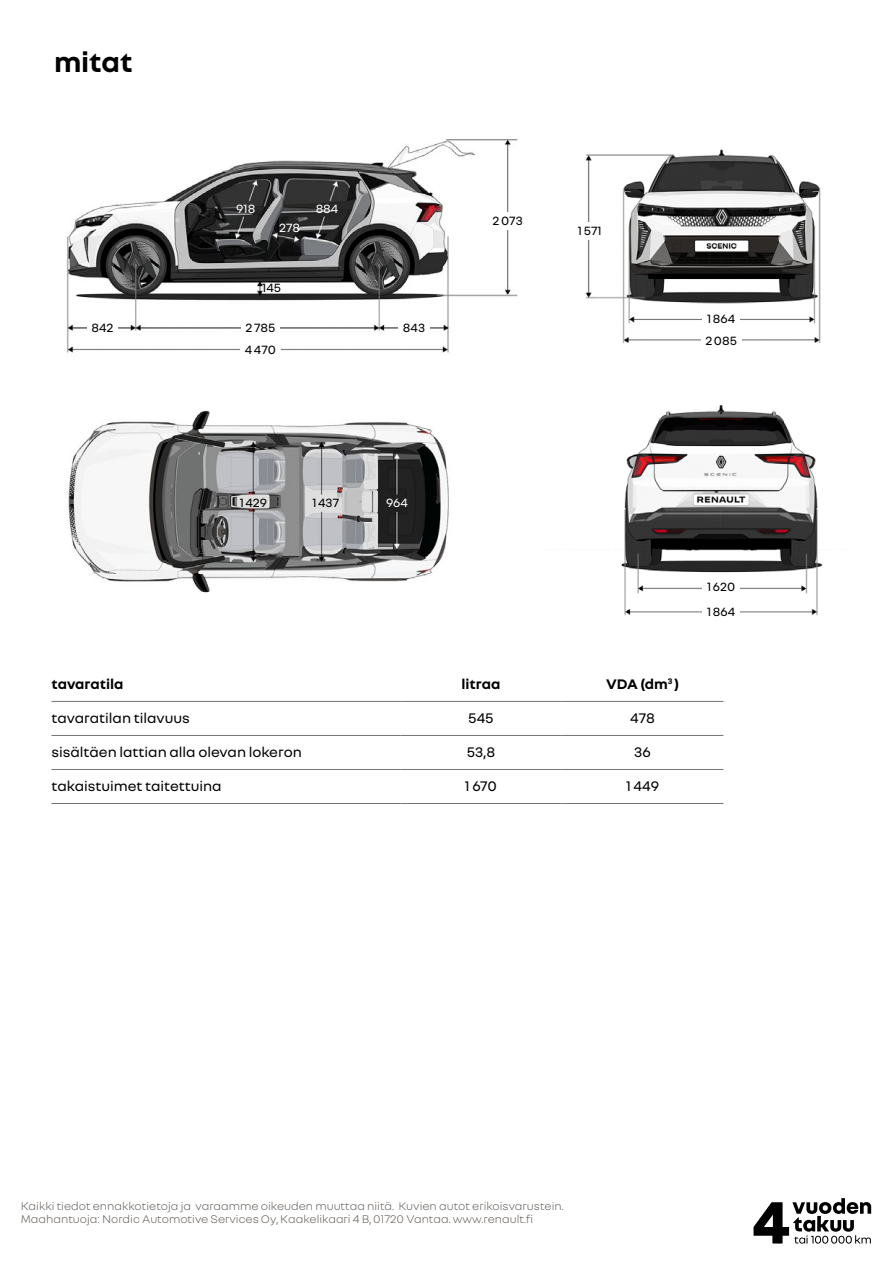
<style>
.page{position:relative;width:893px;height:1263px;background:#fff}
.page>*{position:absolute;margin:0;border:0;box-sizing:border-box;transform-origin:0 0}
.t1{font:700 30px "Nouvel R";letter-spacing:-.005em;color:#000}
.t2{font:15px "Nouvel R";color:#000}
.t3{font:700 15px "Nouvel R";color:#000}
.t4{font:12.9px/21.6px "Nouvel R";color:#000}
.t5{font:12.9px "Nouvel R";color:#fff}
.t6{font:300 12px/13.5px "Nouvel R";color:#5c5651}
</style>
<div class="page">
<svg style="left:753px;top:1198px;width:118px;height:45px"></svg>
<img style="left:66px;top:139px;width:452px;height:454px">
<div style="left:87px;top:320px;width:31px;height:17px;background:#fff"></div>
<div style="left:488px;top:213px;width:39px;height:17px;background:#fff"></div>
<div style="left:241px;top:320px;width:39px;height:17px;background:#fff"></div>
<div style="left:240px;top:341px;width:40px;height:18px;background:#fff"></div>
<div style="left:398px;top:320px;width:32px;height:17px;background:#fff"></div>
<img style="left:585px;top:149px;width:238px;height:466px">
<div style="left:703px;top:579px;width:37px;height:17px;background:#fff"></div>
<div style="left:703px;top:310px;width:37px;height:17px;background:#fff"></div>
<div style="left:701px;top:332px;width:41px;height:17px;background:#fff"></div>
<div style="left:574px;top:222px;width:32px;height:17px;background:#fff"></div>
<div style="left:703px;top:603px;width:37px;height:17px;background:#fff"></div>
<hr style="left:400px;top:701px;width:162px;height:1px;background:#787370">
<hr style="left:562px;top:701px;width:161px;height:1px;background:#787370">
<hr style="left:400px;top:735px;width:162px;height:1px;background:#787370">
<hr style="left:562px;top:735px;width:161px;height:1px;background:#787370">
<hr style="left:400px;top:769px;width:162px;height:1px;background:#787370">
<hr style="left:562px;top:769px;width:161px;height:1px;background:#787370">
<hr style="left:52px;top:803px;width:348px;height:1px;background:#787370">
<hr style="left:400px;top:803px;width:162px;height:1px;background:#787370">
<hr style="left:562px;top:803px;width:161px;height:1px;background:#787370">
<hr style="left:52px;top:701px;width:348px;height:1px;background:#787370">
<hr style="left:52px;top:735px;width:348px;height:1px;background:#787370">
<hr style="left:52px;top:769px;width:348px;height:1px;background:#787370">
<h1 class="t1" style="left:54px;top:43px;width:80px">mitat</h1>
<p class="t4" style="left:91px;top:317px;width:24px">842</p>
<p class="t5" style="left:236px;top:201px;width:21px">918</p>
<p class="t5" style="left:279px;top:220px;width:23px">278</p>
<p class="t5" style="left:316px;top:201px;width:24px">884</p>
<p class="t4" style="left:262px;top:277px;width:20px">145</p>
<p class="t4" style="left:245px;top:317px;width:33px">2785<br>4470</p>
<p class="t4" style="left:403px;top:317px;width:24px">843</p>
<p class="t4" style="left:492px;top:210px;width:32px">2073</p>
<p class="t4" style="left:578px;top:219px;width:25px">1571</p>
<p class="t4" style="left:705px;top:307px;width:33px">1864<br>2085</p>
<p class="t4" style="left:240px;top:491px;width:29px">1429</p>
<p class="t4" style="left:312px;top:491px;width:28px">1437</p>
<p class="t5" style="left:386px;top:494px;width:23px">964</p>
<p class="t3" style="left:52px;top:674px;width:74px">tavaratila</p>
<p class="t3" style="left:461px;top:674px;width:40px">litraa</p>
<p class="t3" style="left:606px;top:674px;width:74px">VDA (dm<sup>3</sup> )</p>
<p class="t2" style="left:52px;top:709px;width:140px">tavaratilan tilavuus</p>
<p class="t2" style="left:468px;top:709px;width:27px">545</p>
<p class="t2" style="left:630px;top:709px;width:26px">478</p>
<p class="t2" style="left:52px;top:743px;width:252px">sisältäen lattian alla olevan lokeron</p>
<p class="t2" style="left:467px;top:743px;width:30px">53,8</p>
<p class="t2" style="left:634px;top:743px;width:18px">36</p>
<p class="t2" style="left:52px;top:777px;width:172px">takaistuimet taitettuina</p>
<p class="t2" style="left:465px;top:777px;width:34px">1 670</p>
<p class="t2" style="left:626px;top:777px;width:35px">1 449</p>
<p class="t4" style="left:707px;top:576px;width:30px">1620</p>
<p class="t4" style="left:707px;top:600px;width:30px">1864</p>
<p class="t6" style="left:21px;top:1198px;width:544px">Kaikki tiedot ennakkotietoja ja varaamme oikeuden muuttaa niitä. Kuvien autot erikoisvarustein.<br>Maahantuoja: Nordic Automotive Services Oy, Kaakelikaari 4 B, 01720 Vantaa. www.renault.fi</p>
</div>
